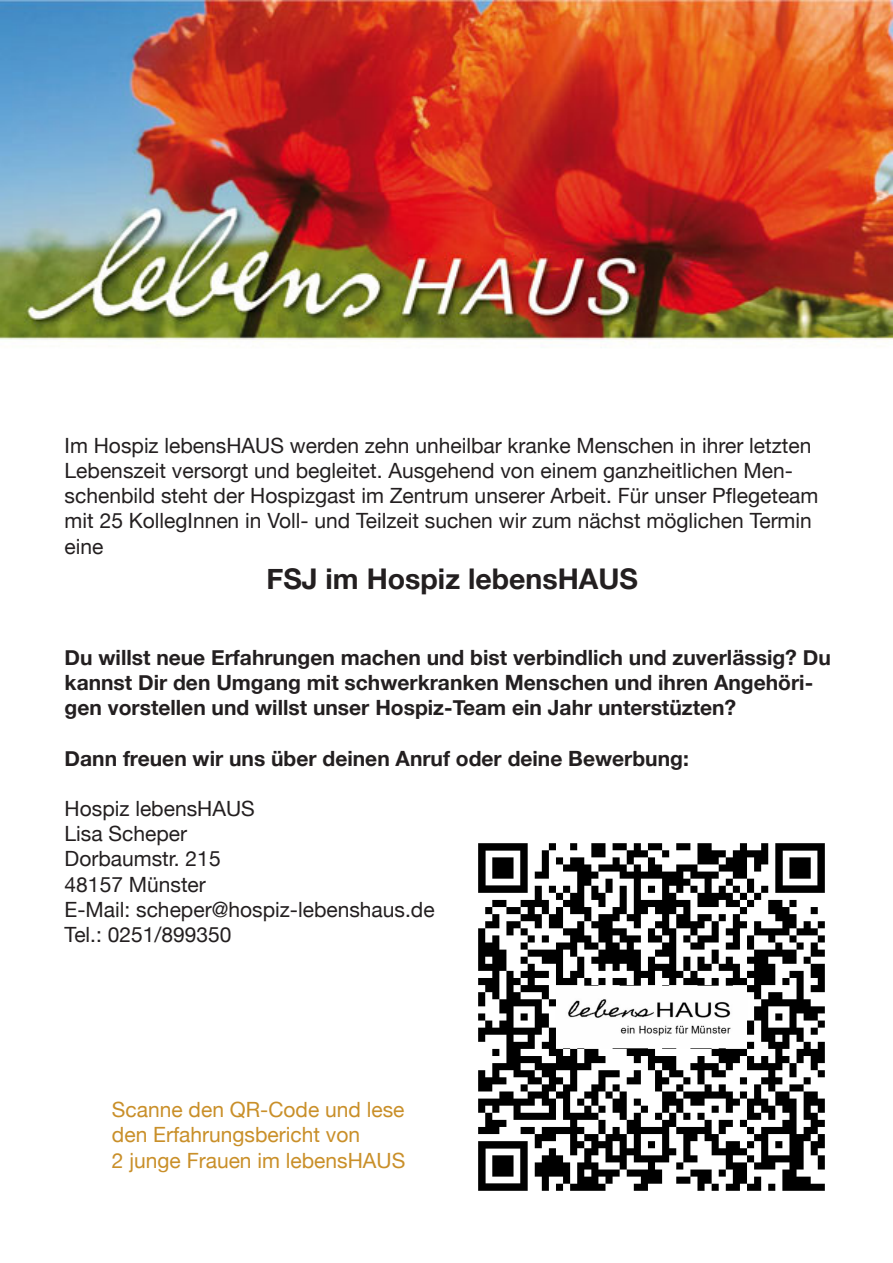
<style>
.page{position:relative;width:893px;height:1263px;background:#fff}
.page>*{position:absolute;margin:0;border:0;box-sizing:border-box;transform-origin:0 0}
.t1{font:700 28.5px "Helvetica Neue";color:#231f20}
.t2{font:21px/25.2px "Helvetica Neue";color:#231f20}
.t3{font:700 21px/25.2px "Helvetica Neue";color:#231f20}
.t4{font:21px/25.2px "Helvetica Neue";color:#c98f29}
</style>
<div class="page">
<img style="left:0;top:0;width:892px;height:348px">
<img style="left:478px;top:843px;width:347px;height:348px">
<p class="t2" style="left:65px;top:434px;width:755px">Im Hospiz lebensHAUS werden zehn unheilbar kranke Menschen in ihrer letzten Lebenszeit versorgt und begleitet. Ausgehend von einem ganzheitlichen Men&shy;schenbild steht der Hospizgast im Zentrum unserer Arbeit. Für unser Pflegeteam mit 25 KollegInnen in Voll- und Teilzeit suchen wir zum nächst möglichen Termin eine</p>
<h1 class="t1" style="left:266px;top:557px;width:373px">FSJ im Hospiz lebensHAUS</h1>
<p class="t3" style="left:65px;top:645px;width:768px">Du willst neue Erfahrungen machen und bist verbindlich und zuverlässig? Du kannst Dir den Umgang mit schwerkranken Menschen und ihren Angehöri&shy;gen vorstellen und willst unser Hospiz-Team ein Jahr unterstüzten?</p>
<p class="t3" style="left:65px;top:746px;width:626px">Dann freuen wir uns über deinen Anruf oder deine Bewerbung:</p>
<p class="t2" style="left:65px;top:797px;width:371px">Hospiz lebensHAUS<br>Lisa Scheper<br>Dorbaumstr. 215<br>48157 Münster<br>E-Mail: scheper@hospiz-lebenshaus.de<br>Tel.: 0251/899350</p>
<p class="t4" style="left:112px;top:1098px;width:295px">Scanne den QR-Code und lese den Erfahrungsbericht von<br>2 junge Frauen im lebensHAUS</p>
</div>
